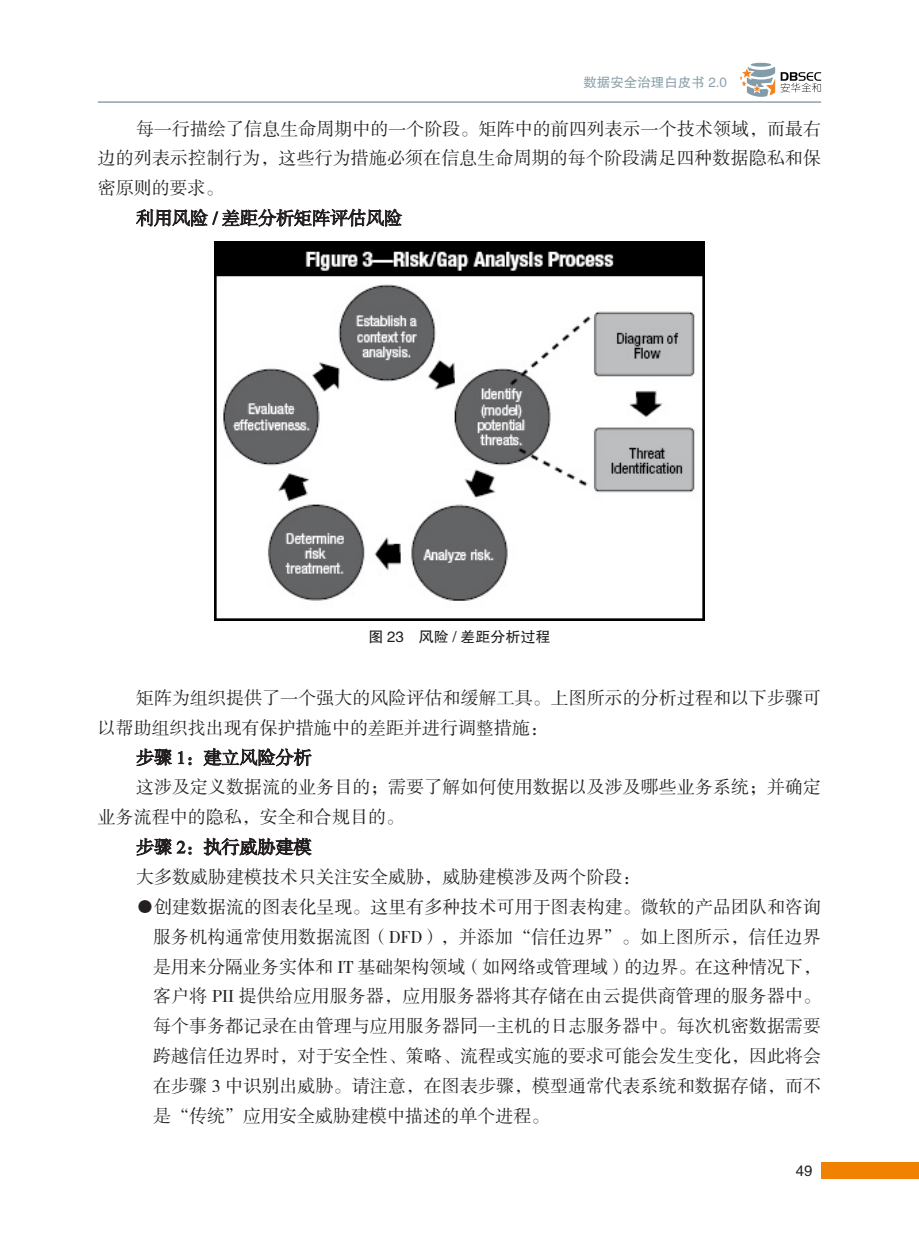
<style>
.page{position:relative;width:919px;height:1238px;background:#fff}
.page>*{position:absolute;margin:0;border:0;box-sizing:border-box;transform-origin:0 0}
.t1{font:18px/29.8px "FZSSK GBK1 0";color:#231f20;text-align:justify}
.t2{font:15px "FZHTK GBK1 0";color:#231f20}
.t3{font:13.5px "FZHTK GBK1 0";color:#8da2ac}
</style>
<div class="page">
<hr style="left:98px;top:101px;width:723px;height:2px;background:#8da2ac">
<div style="left:820px;top:1162px;width:98px;height:16px;background:#f18101"></div>
<svg style="left:750px;top:63px;width:21px;height:4px"></svg>
<svg style="left:740px;top:67px;width:81px;height:30px"></svg>
<svg style="left:136px;top:208px;width:265px;height:20px"></svg>
<img style="left:215px;top:241px;width:489px;height:379px">
<svg style="left:136px;top:748px;width:36px;height:17px"></svg>
<svg style="left:178px;top:751px;width:13px;height:13px"></svg>
<svg style="left:204px;top:747px;width:107px;height:19px"></svg>
<svg style="left:136px;top:838px;width:55px;height:17px"></svg>
<svg style="left:204px;top:837px;width:107px;height:18px"></svg>
<p class="t3" style="left:583px;top:75px;width:145px">数据安全治理白皮书 2.0</p>
<p class="t1" style="left:136px;top:114px;width:686px">每一行描绘了信息生命周期中的一个阶段。矩阵中的前四列表示一个技术领域，而最右</p>
<p class="t1" style="left:98px;top:144px;width:724px">边的列表示控制行为，这些行为措施必须在信息生命周期的每个阶段满足四种数据隐私和保</p>
<p class="t1" style="left:98px;top:174px;width:127px">密原则的要求。</p>
<p class="t1" style="left:136px;top:204px;width:267px">利用风险 / 差距分析矩阵评估风险</p>
<p class="t2" style="left:368px;top:628px;width:184px">图 23 风险 / 差距分析过程</p>
<p class="t1" style="left:136px;top:683px;width:686px">矩阵为组织提供了一个强大的风险评估和缓解工具。上图所示的分析过程和以下步骤可</p>
<p class="t1" style="left:98px;top:713px;width:451px">以帮助组织找出现有保护措施中的差距并进行调整措施：</p>
<p class="t1" style="left:136px;top:743px;width:177px">步骤 1：建立风险分析</p>
<p class="t1" style="left:136px;top:773px;width:686px">这涉及定义数据流的业务目的；需要了解如何使用数据以及涉及哪些业务系统；并确定</p>
<p class="t1" style="left:98px;top:803px;width:307px">业务流程中的隐私，安全和合规目的。</p>
<p class="t1" style="left:136px;top:833px;width:177px">步骤 2：执行威胁建模</p>
<p class="t1" style="left:136px;top:862px;width:506px">大多数威胁建模技术只关注安全威胁，威胁建模涉及两个阶段：</p>
<p class="t1" style="left:153px;top:892px;width:669px;text-indent:-17px">●创建数据流的图表化呈现。这里有多种技术可用于图表构建。微软的产品团队和咨询服务机构通常使用数据流图（DFD），并添加“信任边界”。如上图所示，信任边界是用来分隔业务实体和 IT 基础架构领域（如网络或管理域）的边界。在这种情况下，客户将 PII 提供给应用服务器，应用服务器将其存储在由云提供商管理的服务器中。每个事务都记录在由管理与应用服务器同一主机的日志服务器中。每次机密数据需要跨越信任边界时，对于安全性、策略、流程或实施的要求可能会发生变化，因此将会在步骤 3 中识别出威胁。请注意，在图表步骤，模型通常代表系统和数据存储，而不是“传统”应用安全威胁建模中描述的单个进程。</p>
<p class="t2" style="left:795px;top:1162px;width:18px">49</p>
</div>
